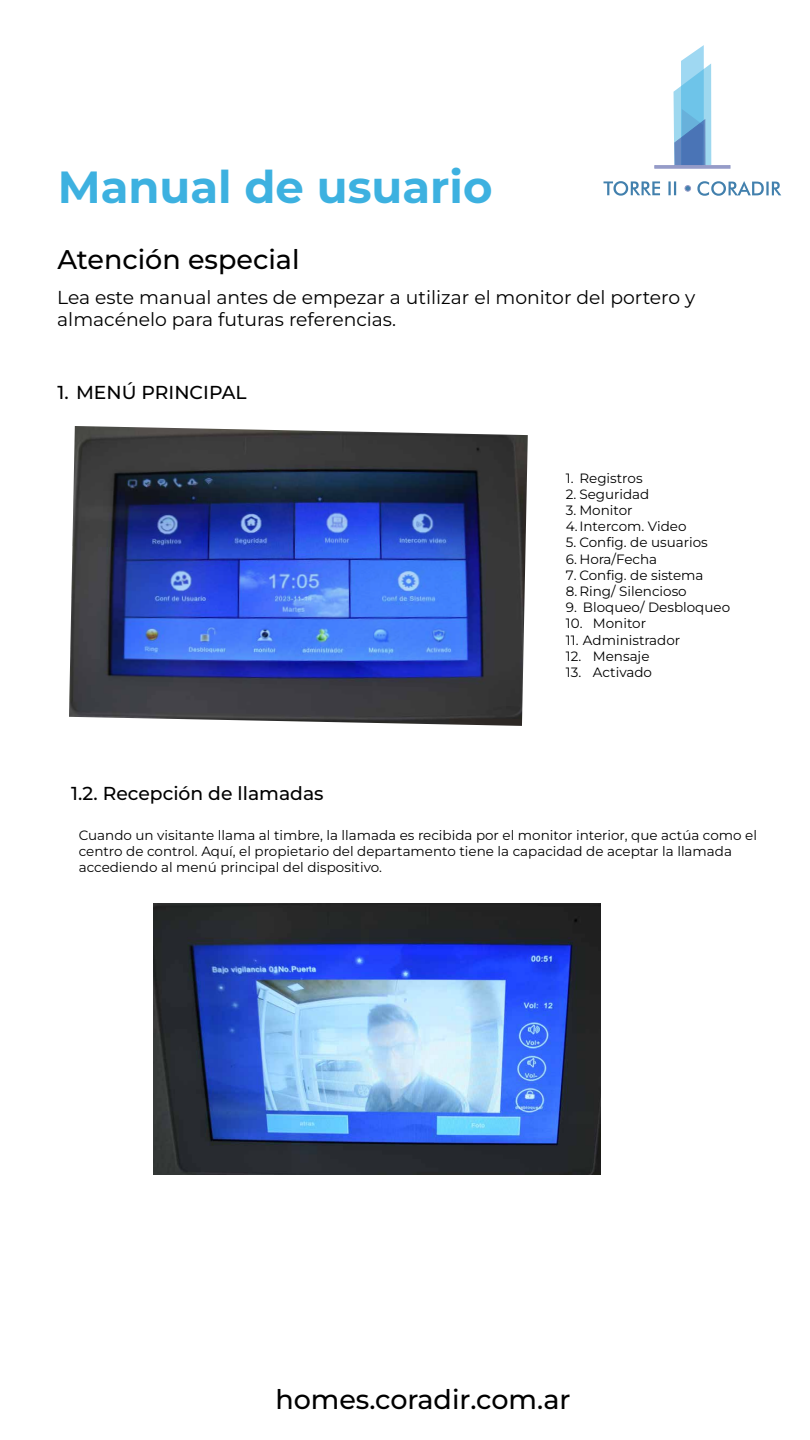
<style>
.page{position:relative;width:810px;height:1440px;background:#fff}
.page>*{position:absolute;margin:0;border:0;box-sizing:border-box;transform-origin:0 0}
.t1{font:700 45px "Montserrat";color:#3db1e0}
.t2{font:500 27px "Montserrat";color:#000}
.t3{font:18.75px/22.5px "Montserrat";color:#000}
.t4{font:500 18.75px "Montserrat";color:#000}
.t5{font:13.5px/16.2px "Montserrat";color:#000}
</style>
<div class="page">
<svg style="left:654px;top:45px;width:76px;height:123px"></svg>
<svg style="left:685px;top:185px;width:6px;height:6px"></svg>
<svg style="left:604px;top:181px;width:72px;height:15px"></svg>
<svg style="left:697px;top:181px;width:84px;height:15px"></svg>
<img style="left:69px;top:426px;width:459px;height:300px">
<img style="left:153px;top:903px;width:447px;height:271px">
<h1 class="t1" style="left:58px;top:157px;width:436px">Manual de usuario</h1>
<h2 class="t2" style="left:57px;top:242px;width:244px">Atención especial</h2>
<h3 class="t3" style="left:57px;top:285px;width:640px">Lea este manual antes de empezar a utilizar el monitor del portero y almacénelo para futuras referencias.</h3>
<h3 class="t4" style="left:58px;top:380px;width:191px">1. MENÚ PRINCIPAL</h3>
<h3 class="t4" style="left:71px;top:780px;width:254px">1.2. Recepción de llamadas</h3>
<p class="t5" style="left:566px;top:469px;width:78px">1. Registros</p>
<p class="t5" style="left:566px;top:485px;width:85px">2. Seguridad</p>
<p class="t5" style="left:566px;top:502px;width:122px">3. Monitor<br>4.Intercom. Video</p>
<p class="t5" style="left:566px;top:534px;width:143px">5. Config. de usuarios</p>
<p class="t5" style="left:566px;top:550px;width:93px">6. Hora/Fecha</p>
<p class="t5" style="left:566px;top:566px;width:139px">7. Config. de sistema</p>
<p class="t5" style="left:566px;top:583px;width:122px">8. Ring/ Silencioso</p>
<p class="t5" style="left:566px;top:599px;width:166px">9. Bloqueo/ Desbloqueo</p>
<p class="t5" style="left:566px;top:615px;width:82px">10. Monitor</p>
<p class="t5" style="left:566px;top:631px;width:116px">11. Administrador</p>
<p class="t5" style="left:566px;top:647px;width:85px">12. Mensaje</p>
<p class="t5" style="left:566px;top:664px;width:88px">13. Activado</p>
<p class="t5" style="left:79px;top:827px;width:680px">Cuando un visitante llama al timbre, la llamada es recibida por el monitor interior, que actúa como el centro de control. Aquí, el propietario del departamento tiene la capacidad de aceptar la llamada accediendo al menú principal del dispositivo.</p>
<h2 class="t2" style="left:275px;top:1381px;width:297px">homes.coradir.com.ar</h2>
</div>
